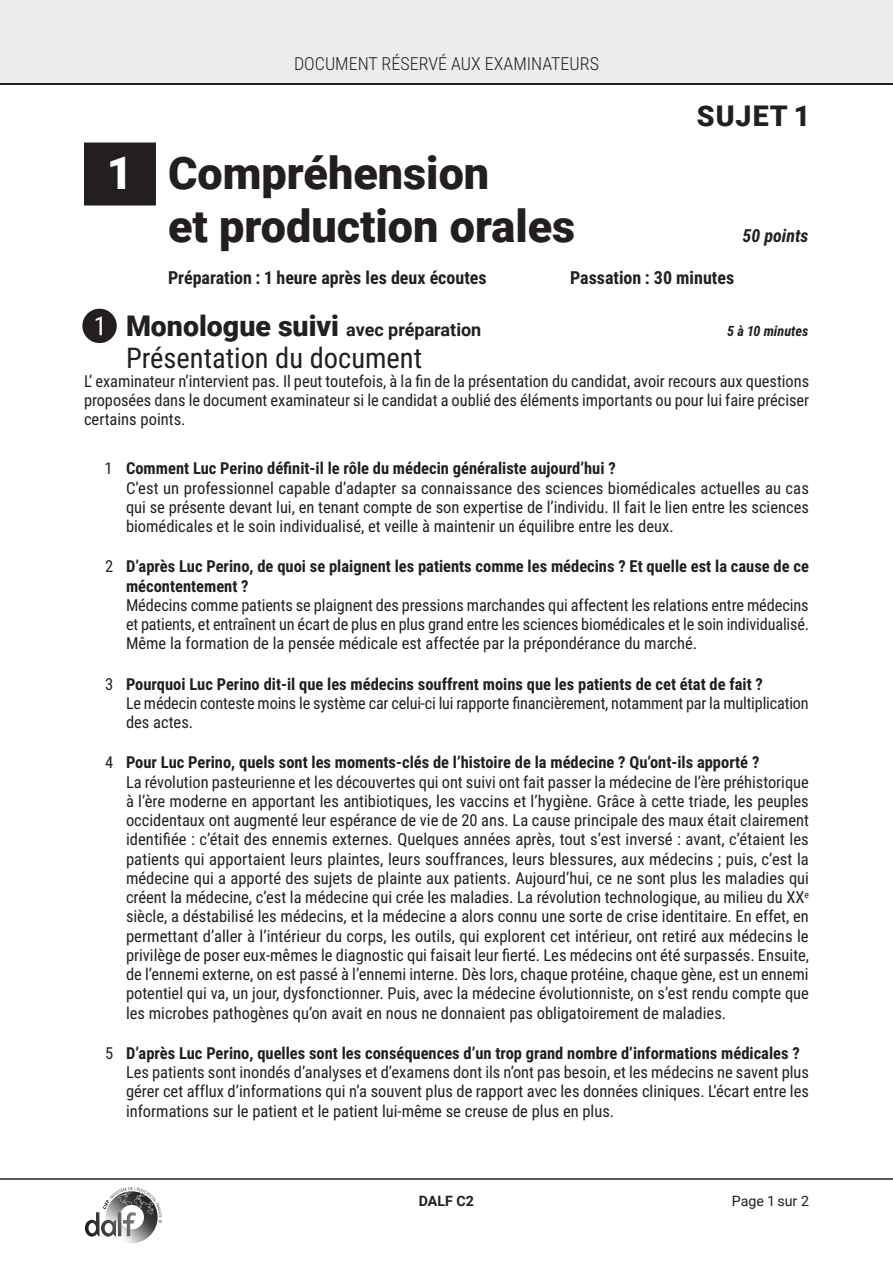
<style>
.page{position:relative;width:893px;height:1263px;background:#fff}
.page>*{position:absolute;margin:0;border:0;box-sizing:border-box;transform-origin:0 0}
.t1{font:67.5px "Questions DELF";color:#231f20}
.t2{font:900 45px/52.5px "Roboto";color:#231f20}
.Indiv__type_partie{font:28.5px "Roboto Condensed";color:#231f20}
.Spécialisation_SLH{font:900 28.5px "Roboto";letter-spacing:.035em;color:#231f20}
.Exam__intro{font:700 18px "Roboto Condensed";color:#231f20}
.t3{font:300 18px "Roboto Condensed";color:#231f20}
.t4{font:700 18px "Roboto";color:#231f20}
.t5{font:italic 700 18px "Roboto Condensed";color:#231f20}
.base{font:16.5px/19.2px "Roboto Condensed";color:#231f20}
.t6{font:italic 700 14.25px "Roboto Condensed";color:#231f20}
.t7{font:14.25px "Roboto";color:#231f20}
.t8{font:700 14.25px "Roboto";color:#231f20}
.s1{color:#fff}
.s2{font-weight:900;font-size:28.5px}
.s3{font-weight:700}
</style>
<div class="page">
<hr style="left:0;top:1178px;width:893px;height:2px;background:#231f20">
<div style="left:0;top:0;width:893px;height:83px;background:#ececee"></div>
<hr style="left:0;top:83px;width:893px;height:2px;background:#231f20">
<div style="left:84px;top:143px;width:72px;height:63px;background:#231f20"></div>
<svg style="left:85px;top:1187px;width:77px;height:56px"></svg>
<p class="t3" style="left:294px;top:51px;width:306px">DOCUMENT RÉSERVÉ AUX EXAMINATEURS</p>
<p class="t2" style="left:168px;top:145px;width:409px;text-indent:-61px"><span class="s1">1</span> Compréhension<br>et production orales</p>
<p class="Spécialisation_SLH" style="left:697px;top:96px;width:114px">SUJET 1</p>
<p class="t5" style="left:742px;top:222px;width:68px">50 points</p>
<p class="Exam__intro" style="left:168px;top:264px;width:320px">Préparation : 1 heure après les deux écoutes</p>
<p class="Exam__intro" style="left:570px;top:264px;width:166px">Passation : 30 minutes</p>
<p class="t1" style="left:84px;top:282px;width:36px">1</p>
<p class="t4" style="left:126px;top:317px;width:357px"><span class="s2">Monologue suivi</span> avec préparation</p>
<p class="t6" style="left:727px;top:321px;width:83px">5 à 10 minutes</p>
<p class="Indiv__type_partie" style="left:126px;top:337px;width:298px">Présentation du document</p>
<p class="base" style="left:84px;top:371px;width:727px;text-align:justify">L’ examinateur n’intervient pas. Il peut toutefois, à la fin de la présentation du candidat, avoir recours aux questions proposées dans le document examinateur si le candidat a oublié des éléments importants ou pour lui faire préciser certains points.</p>
<p class="base" style="left:126px;top:458px;width:684px;text-indent:-21px">1 <span class="s3">Comment Luc Perino définit-il le rôle du médecin généraliste aujourd’hui ?<br></span>C’est un professionnel capable d’adapter sa connaissance des sciences biomédicales actuelles au cas qui se présente devant lui, en tenant compte de son expertise de l’individu. Il fait le lien entre les sciences biomédicales et le soin individualisé, et veille à maintenir un équilibre entre les deux.</p>
<p class="base" style="left:126px;top:556px;width:685px;text-indent:-21px">2 <span class="s3">D’après Luc Perino, de quoi se plaignent les patients comme les médecins ? Et quelle est la cause de ce mécontentement ?<br></span>Médecins comme patients se plaignent des pressions marchandes qui affectent les relations entre médecins et patients, et entraînent un écart de plus en plus grand entre les sciences biomédicales et le soin individualisé.<br>Même la formation de la pensée médicale est affectée par la prépondérance du marché.</p>
<p class="base" style="left:126px;top:673px;width:684px;text-indent:-21px">3 <span class="s3">Pourquoi Luc Perino dit-il que les médecins souffrent moins que les patients de cet état de fait ?<br></span>Le médecin conteste moins le système car celui-ci lui rapporte financièrement, notamment par la multiplication des actes.</p>
<p class="base" style="left:126px;top:752px;width:685px;text-indent:-21px">4 <span class="s3">Pour Luc Perino, quels sont les moments-clés de l’histoire de la médecine ? Qu’ont-ils apporté ?<br></span>La révolution pasteurienne et les découvertes qui ont suivi ont fait passer la médecine de l’ère préhistorique à l’ère moderne en apportant les antibiotiques, les vaccins et l’hygiène. Grâce à cette triade, les peuples occidentaux ont augmenté leur espérance de vie de 20 ans. La cause principale des maux était clairement identifiée : c’était des ennemis externes. Quelques années après, tout s’est inversé : avant, c’étaient les patients qui apportaient leurs plaintes, leurs souffrances, leurs blessures, aux médecins ; puis, c’est la médecine qui a apporté des sujets de plainte aux patients. Aujourd’hui, ce ne sont plus les maladies qui créent la médecine, c’est la médecine qui crée les maladies. La révolution technologique, au milieu du XX<sup>e </sup>siècle, a déstabilisé les médecins, et la médecine a alors connu une sorte de crise identitaire. En effet, en permettant d’aller à l’intérieur du corps, les outils, qui explorent cet intérieur, ont retiré aux médecins le privilège de poser eux-mêmes le diagnostic qui faisait leur fierté. Les médecins ont été surpassés. Ensuite, de l’ennemi externe, on est passé à l’ennemi interne. Dès lors, chaque protéine, chaque gène, est un ennemi potentiel qui va, un jour, dysfonctionner. Puis, avec la médecine évolutionniste, on s’est rendu compte que les microbes pathogènes qu’on avait en nous ne donnaient pas obligatoirement de maladies.</p>
<p class="base" style="left:126px;top:1043px;width:684px;text-indent:-21px">5 <span class="s3">D’après Luc Perino, quelles sont les conséquences d’un trop grand nombre d’informations médicales ?<br></span>Les patients sont inondés d’analyses et d’examens dont ils n’ont pas besoin, et les médecins ne savent plus gérer cet afflux d’informations qui n’a souvent plus de rapport avec les données cliniques. L’écart entre les informations sur le patient et le patient lui-même se creuse de plus en plus.</p>
<p class="t8" style="left:419px;top:1190px;width:57px">DALF C2</p>
<p class="t7" style="left:732px;top:1190px;width:79px">Page 1 sur 2</p>
</div>
